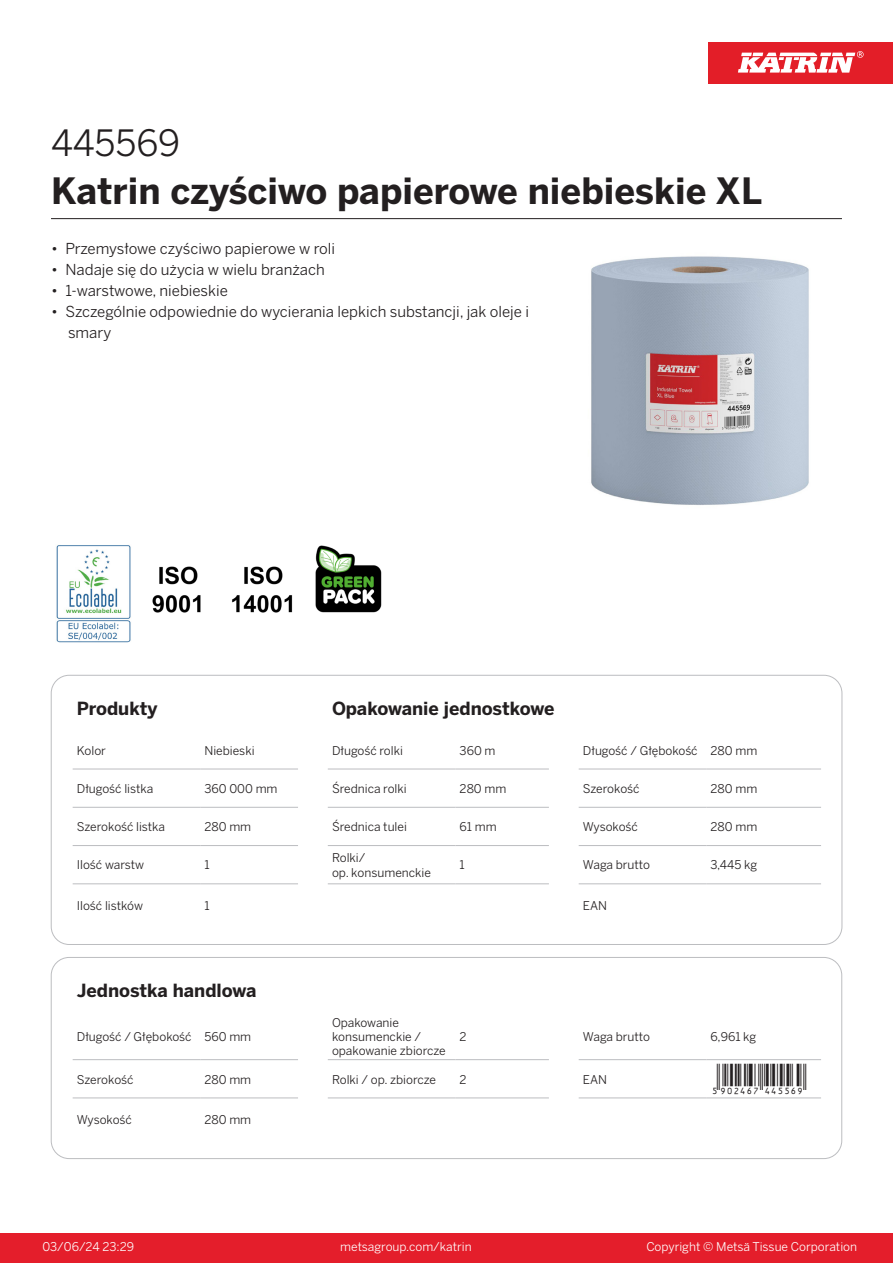
<style>
.page{position:relative;width:893px;height:1263px;background:#fff}
.page>*{position:absolute;margin:0;border:0;box-sizing:border-box;transform-origin:0 0}
.Product_Name{font:700 36px "Benton Sans";color:#231f20}
.External_material_co{font:36px "Benton Sans";color:#231f20}
.T_EAN{font:30px "Viisas EAN Matala";color:#231f20}
.T_TableHeader{font:700 18px "Benton Sans";color:#231f20}
.MarketingBullets{font:15px/21px "Benton Sans";color:#231f20}
.T_TableBody{font:12px/14.4px "Benton Sans";color:#231f20}
.t1{font:12px "Benton Sans";color:#fff}
</style>
<div class="page">
<div style="left:0;top:1233px;width:893px;height:30px;background:#e41e2b"></div>
<div style="left:708px;top:43px;width:185px;height:41px;background:#e31e28"></div>
<svg style="left:738px;top:51px;width:126px;height:22px"></svg>
<hr style="left:73px;top:769px;width:127px;height:1px;background:#bcbdc0">
<hr style="left:200px;top:769px;width:98px;height:1px;background:#bcbdc0">
<hr style="left:328px;top:769px;width:127px;height:1px;background:#bcbdc0">
<hr style="left:455px;top:769px;width:94px;height:1px;background:#bcbdc0">
<hr style="left:579px;top:769px;width:127px;height:1px;background:#bcbdc0">
<hr style="left:706px;top:769px;width:115px;height:1px;background:#bcbdc0">
<hr style="left:73px;top:807px;width:127px;height:1px;background:#bcbdc0">
<hr style="left:200px;top:807px;width:98px;height:1px;background:#bcbdc0">
<hr style="left:328px;top:807px;width:127px;height:1px;background:#bcbdc0">
<hr style="left:455px;top:807px;width:94px;height:1px;background:#bcbdc0">
<hr style="left:579px;top:807px;width:127px;height:1px;background:#bcbdc0">
<hr style="left:706px;top:807px;width:115px;height:1px;background:#bcbdc0">
<hr style="left:73px;top:845px;width:127px;height:1px;background:#bcbdc0">
<hr style="left:200px;top:845px;width:98px;height:1px;background:#bcbdc0">
<hr style="left:328px;top:845px;width:127px;height:1px;background:#bcbdc0">
<hr style="left:455px;top:845px;width:94px;height:1px;background:#bcbdc0">
<hr style="left:579px;top:845px;width:127px;height:1px;background:#bcbdc0">
<hr style="left:706px;top:845px;width:115px;height:1px;background:#bcbdc0">
<hr style="left:73px;top:883px;width:127px;height:1px;background:#bcbdc0">
<hr style="left:200px;top:883px;width:98px;height:1px;background:#bcbdc0">
<hr style="left:328px;top:883px;width:127px;height:1px;background:#bcbdc0">
<hr style="left:455px;top:883px;width:94px;height:1px;background:#bcbdc0">
<hr style="left:579px;top:883px;width:127px;height:1px;background:#bcbdc0">
<hr style="left:706px;top:883px;width:115px;height:1px;background:#bcbdc0">
<hr style="left:73px;top:1059px;width:127px;height:1px;background:#bcbdc0">
<hr style="left:200px;top:1059px;width:98px;height:1px;background:#bcbdc0">
<hr style="left:328px;top:1059px;width:127px;height:1px;background:#bcbdc0">
<hr style="left:455px;top:1059px;width:94px;height:1px;background:#bcbdc0">
<hr style="left:579px;top:1059px;width:127px;height:1px;background:#bcbdc0">
<hr style="left:706px;top:1059px;width:115px;height:1px;background:#bcbdc0">
<hr style="left:73px;top:1098px;width:127px;height:1px;background:#bcbdc0">
<hr style="left:200px;top:1098px;width:98px;height:1px;background:#bcbdc0">
<hr style="left:328px;top:1098px;width:127px;height:1px;background:#bcbdc0">
<hr style="left:455px;top:1098px;width:94px;height:1px;background:#bcbdc0">
<hr style="left:579px;top:1098px;width:127px;height:1px;background:#bcbdc0">
<hr style="left:706px;top:1098px;width:115px;height:1px;background:#bcbdc0">
<div style="left:51px;top:957px;width:791px;height:202px;border:1px solid #bcbdc0;border-radius:18px"></div>
<img style="left:591px;top:256px;width:218px;height:249px">
<img style="left:56px;top:545px;width:75px;height:98px">
<img style="left:152px;top:566px;width:49px;height:47px">
<img style="left:232px;top:566px;width:61px;height:47px">
<img style="left:315px;top:545px;width:67px;height:68px">
<hr style="left:51px;top:218px;width:791px;height:1px;background:#231f20">
<p class="External_material_co" style="left:51px;top:121px;width:131px">445569</p>
<p class="Product_Name" style="left:51px;top:168px;width:713px">Katrin czyściwo papierowe niebieskie XL</p>
<p class="MarketingBullets" style="left:51px;top:238px;width:286px">• Przemysłowe czyściwo papierowe w roli</p>
<p class="MarketingBullets" style="left:51px;top:259px;width:275px">• Nadaje się do użycia w wielu branżach</p>
<p class="MarketingBullets" style="left:51px;top:280px;width:178px">• 1-warstwowe, niebieskie</p>
<p class="MarketingBullets" style="left:68px;top:301px;width:463px;text-indent:-17px">• Szczególnie odpowiednie do wycierania lepkich substancji, jak oleje i smary</p>
<p class="T_TableHeader" style="left:77px;top:697px;width:82px">Produkty</p>
<p class="T_TableHeader" style="left:332px;top:697px;width:224px">Opakowanie jednostkowe</p>
<p class="T_TableBody" style="left:77px;top:743px;width:31px">Kolor</p>
<p class="T_TableBody" style="left:204px;top:743px;width:52px">Niebieski</p>
<p class="T_TableBody" style="left:332px;top:743px;width:72px">Długość rolki</p>
<p class="T_TableBody" style="left:460px;top:743px;width:37px">360 m</p>
<p class="T_TableBody" style="left:583px;top:743px;width:116px">Długość / Głębokość</p>
<p class="T_TableBody" style="left:710px;top:743px;width:48px">280 mm</p>
<p class="T_TableBody" style="left:77px;top:781px;width:78px">Długość listka</p>
<p class="T_TableBody" style="left:204px;top:781px;width:75px">360 000 mm</p>
<p class="T_TableBody" style="left:332px;top:781px;width:76px">Średnica rolki</p>
<p class="T_TableBody" style="left:460px;top:781px;width:48px">280 mm</p>
<p class="T_TableBody" style="left:583px;top:781px;width:58px">Szerokość</p>
<p class="T_TableBody" style="left:710px;top:781px;width:48px">280 mm</p>
<p class="T_TableBody" style="left:77px;top:820px;width:90px">Szerokość listka</p>
<p class="T_TableBody" style="left:204px;top:820px;width:48px">280 mm</p>
<p class="T_TableBody" style="left:332px;top:820px;width:76px">Średnica tulei</p>
<p class="T_TableBody" style="left:460px;top:820px;width:39px">61 mm</p>
<p class="T_TableBody" style="left:583px;top:820px;width:56px">Wysokość</p>
<p class="T_TableBody" style="left:710px;top:820px;width:48px">280 mm</p>
<p class="T_TableBody" style="left:77px;top:858px;width:69px">Ilość warstw</p>
<p class="T_TableBody" style="left:204px;top:858px;width:7px">1</p>
<p class="T_TableBody" style="left:332px;top:851px;width:35px">Rolki/</p>
<p class="T_TableBody" style="left:332px;top:865px;width:100px">op. konsumenckie</p>
<p class="T_TableBody" style="left:460px;top:858px;width:7px">1</p>
<p class="T_TableBody" style="left:583px;top:858px;width:69px">Waga brutto</p>
<p class="T_TableBody" style="left:710px;top:858px;width:48px">3,445 kg</p>
<p class="T_TableBody" style="left:77px;top:898px;width:68px">Ilość listków</p>
<p class="T_TableBody" style="left:204px;top:898px;width:7px">1</p>
<p class="T_TableBody" style="left:583px;top:898px;width:26px">EAN</p>
<p class="T_TableHeader" style="left:77px;top:979px;width:181px">Jednostka handlowa</p>
<p class="T_TableBody" style="left:77px;top:1029px;width:116px">Długość / Głębokość</p>
<p class="T_TableBody" style="left:204px;top:1029px;width:48px">560 mm</p>
<p class="T_TableBody" style="left:332px;top:1015px;width:115px">Opakowanie konsumenckie / opakowanie zbiorcze</p>
<p class="T_TableBody" style="left:460px;top:1029px;width:9px">2</p>
<p class="T_TableBody" style="left:583px;top:1029px;width:69px">Waga brutto</p>
<p class="T_TableBody" style="left:710px;top:1029px;width:47px">6,961 kg</p>
<p class="T_TableBody" style="left:77px;top:1072px;width:58px">Szerokość</p>
<p class="T_TableBody" style="left:204px;top:1072px;width:48px">280 mm</p>
<p class="T_TableBody" style="left:332px;top:1072px;width:105px">Rolki / op. zbiorcze</p>
<p class="T_TableBody" style="left:460px;top:1072px;width:9px">2</p>
<p class="T_TableBody" style="left:583px;top:1072px;width:26px">EAN</p>
<p class="T_EAN" style="left:710px;top:1063px;width:97px">*5902467445569*</p>
<p class="T_TableBody" style="left:77px;top:1112px;width:56px">Wysokość</p>
<p class="T_TableBody" style="left:204px;top:1112px;width:48px">280 mm</p>
<p class="t1" style="left:43px;top:1239px;width:93px">03/06/24 23:29</p>
<p class="t1" style="left:340px;top:1239px;width:133px">metsagroup.com/katrin</p>
<p class="t1" style="left:646px;top:1239px;width:212px">Copyright © Metsä Tissue Corporation</p>
</div>
